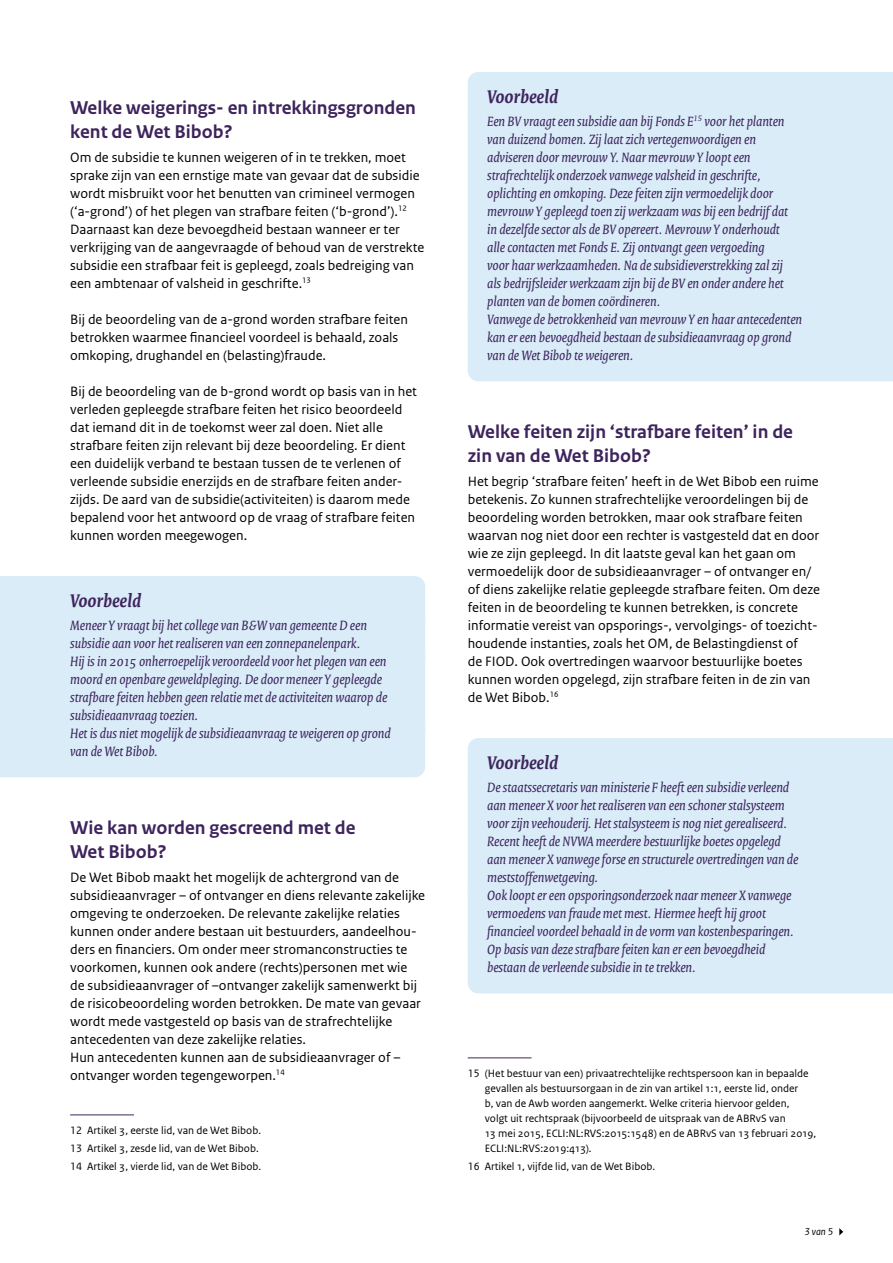
<style>
.page{position:relative;width:893px;height:1263px;background:#fff}
.page>*{position:absolute;margin:0;border:0;box-sizing:border-box;transform-origin:0 0}
.Tussenkopjes_interli{font:700 19.5px/24px "Rijksoverheid Sans Text";color:#3e245d}
.Kopje_Paars_-_13p{font:italic 700 19.5px "Rijksoverheid Serif";color:#3e245d}
.Broodtekst_Paars_-_9{font:italic 14.55px/18px "Rijksoverheid Serif";color:#3e245d}
.Broodtekst_-_9_5p{font:14.25px/18px "Rijksoverheid Sans Text";color:#000}
.Broodtekst_-_9_5p_wi{font:14.25px/18px "Rijksoverheid Sans Text";color:#000}
.Broodtekst_Paars_-_9-2{font:11.25px/15px "Rijksoverheid Sans Text";color:#000}
.Broodtekst_-_9_5p-2{font:11.25px/18px "Rijksoverheid Sans Text";color:#000}
.t1{font:italic 10.5px "Rijksoverheid Sans Text";color:#000}
</style>
<div class="page">
<svg style="left:839px;top:1228px;width:4px;height:7px"></svg>
<div style="left:0;top:576px;width:425px;height:201px;background:#d9ecf8"></div>
<hr style="left:70px;top:1114px;width:64px;height:1px;background:#3e245d">
<div style="left:468px;top:72px;width:425px;height:33px;background:#d9ecf8"></div>
<div style="left:468px;top:105px;width:425px;height:198px;background:#d9ecf8"></div>
<div style="left:468px;top:303px;width:425px;height:78px;background:#d9ecf8"></div>
<div style="left:468px;top:738px;width:425px;height:33px;background:#d9ecf8"></div>
<div style="left:468px;top:771px;width:425px;height:108px;background:#d9ecf8"></div>
<div style="left:468px;top:879px;width:425px;height:114px;background:#d9ecf8"></div>
<hr style="left:468px;top:1057px;width:63px;height:1px;background:#3e245d">
<h1 class="Tussenkopjes_interli" style="left:70px;top:96px;width:347px">Welke weigerings- en intrekkingsgronden kent de Wet Bibob?</h1>
<p class="Broodtekst_-_9_5p" style="left:70px;top:149px;width:356px">Om de subsidie te kunnen weigeren of in te trekken, moet sprake zijn van een ernstige mate van gevaar dat de subsidie wordt misbruikt voor het benutten van crimineel vermogen (‘a-grond’) of het plegen van strafbare feiten (‘b-grond’).<sup>12<br></sup>Daarnaast kan deze bevoegdheid bestaan wanneer er ter verkrijging van de aangevraagde of behoud van de verstrekte subsidie een strafbaar feit is gepleegd, zoals bedreiging van een ambtenaar of valsheid in geschrifte.<sup>13</sup></p>
<p class="Broodtekst_-_9_5p_wi" style="left:70px;top:311px;width:339px">Bij de beoordeling van de a-grond worden strafbare feiten betrokken waarmee financieel voordeel is behaald, zoals omkoping, drughandel en (belasting)fraude.</p>
<p class="Broodtekst_-_9_5p_wi" style="left:70px;top:383px;width:348px">Bij de beoordeling van de b-grond wordt op basis van in het verleden gepleegde strafbare feiten het risico beoordeeld dat iemand dit in de toekomst weer zal doen. Niet alle strafbare feiten zijn relevant bij deze beoordeling. Er dient een duidelijk verband te bestaan tussen de te verlenen of verleende subsidie enerzijds en de strafbare feiten ander&shy;zijds. De aard van de subsidie(activiteiten) is daarom mede bepalend voor het antwoord op de vraag of strafbare feiten kunnen worden meegewogen.</p>
<h1 class="Kopje_Paars_-_13p" style="left:70px;top:589px;width:72px">Voorbeeld</h1>
<p class="Broodtekst_Paars_-_9" style="left:70px;top:616px;width:298px">Meneer Y vraagt bij het college van B&amp;W van gemeente D een subsidie aan voor het realiseren van een zonnepanelenpark.</p>
<p class="Broodtekst_Paars_-_9" style="left:70px;top:652px;width:319px">Hij is in 2015 onherroepelijk veroordeeld voor het plegen van een moord en openbare geweldpleging. De door meneer Y gepleegde strafbare feiten hebben geen relatie met de activiteiten waarop de subsidieaanvraag toezien.</p>
<p class="Broodtekst_Paars_-_9" style="left:70px;top:724px;width:322px">Het is dus niet mogelijk de subsidieaanvraag te weigeren op grond van de Wet Bibob.</p>
<h1 class="Tussenkopjes_interli" style="left:70px;top:816px;width:287px">Wie kan worden gescreend met de<br>Wet Bibob?</h1>
<p class="Broodtekst_-_9_5p" style="left:70px;top:869px;width:357px">De Wet Bibob maakt het mogelijk de achtergrond van de subsidieaanvrager – of ontvanger en diens relevante zakelijke omgeving te onderzoeken. De relevante zakelijke relaties kunnen onder andere bestaan uit bestuurders, aandeelhou&shy;ders en financiers. Om onder meer stromanconstructies te voorkomen, kunnen ook andere (rechts)personen met wie de subsidieaanvrager of –ontvanger zakelijk samenwerkt bij de risicobeoordeling worden betrokken. De mate van gevaar wordt mede vastgesteld op basis van de strafrechtelijke antecedenten van deze zakelijke relaties.</p>
<p class="Broodtekst_-_9_5p" style="left:70px;top:1049px;width:332px">Hun antecedenten kunnen aan de subsidieaanvrager of – ontvanger worden tegengeworpen.<sup>14</sup></p>
<p class="Broodtekst_-_9_5p-2" style="left:70px;top:1122px;width:193px">12 Artikel 3, eerste lid, van de Wet Bibob.<br>13 Artikel 3, zesde lid, van de Wet Bibob.</p>
<p class="Broodtekst_-_9_5p-2" style="left:70px;top:1158px;width:193px">14 Artikel 3, vierde lid, van de Wet Bibob.</p>
<h1 class="Kopje_Paars_-_13p" style="left:487px;top:85px;width:72px">Voorbeeld</h1>
<p class="Broodtekst_Paars_-_9" style="left:487px;top:112px;width:302px">Een BV vraagt een subsidie aan bij Fonds E<sup>15</sup> voor het planten van duizend bomen. Zij laat zich vertegenwoordigen en adviseren door mevrouw Y. Naar mevrouw Y loopt een strafrechtelijk onderzoek vanwege valsheid in geschrifte, oplichting en omkoping. Deze feiten zijn vermoedelijk door mevrouw Y gepleegd toen zij werkzaam was bij een bedrijf dat in dezelfde sector als de BV opereert. Mevrouw Y onderhoudt alle contacten met Fonds E. Zij ontvangt geen vergoeding voor haar werkzaamheden. Na de subsidieverstrekking zal zij als bedrijfsleider werkzaam zijn bij de BV en onder andere het planten van de bomen coördineren.</p>
<p class="Broodtekst_Paars_-_9" style="left:487px;top:310px;width:317px">Vanwege de betrokkenheid van mevrouw Y en haar antecedenten kan er een bevoegdheid bestaan de subsidieaanvraag op grond van de Wet Bibob te weigeren.</p>
<h1 class="Tussenkopjes_interli" style="left:468px;top:420px;width:327px">Welke feiten zijn ‘strafbare feiten’ in de zin van de Wet Bibob?</h1>
<p class="Broodtekst_-_9_5p" style="left:468px;top:473px;width:354px">Het begrip ‘strafbare feiten’ heeft in de Wet Bibob een ruime betekenis. Zo kunnen strafrechtelijke veroordelingen bij de beoordeling worden betrokken, maar ook strafbare feiten waarvan nog niet door een rechter is vastgesteld dat en door wie ze zijn gepleegd. In dit laatste geval kan het gaan om vermoedelijk door de subsidieaanvrager – of ontvanger en/ of diens zakelijke relatie gepleegde strafbare feiten. Om deze feiten in de beoordeling te kunnen betrekken, is concrete informatie vereist van opsporings-, vervolgings- of toezicht&shy;houdende instanties, zoals het OM, de Belastingdienst of<br>de FIOD. Ook overtredingen waarvoor bestuurlijke boetes kunnen worden opgelegd, zijn strafbare feiten in de zin van de Wet Bibob.<sup>16</sup></p>
<h1 class="Kopje_Paars_-_13p" style="left:487px;top:751px;width:72px">Voorbeeld</h1>
<p class="Broodtekst_Paars_-_9" style="left:487px;top:778px;width:313px">De staatssecretaris van ministerie F heeft een subsidie verleend aan meneer X voor het realiseren van een schoner stalsysteem voor zijn veehouderij. Het stalsysteem is nog niet gerealiseerd.<br>Recent heeft de NVWA meerdere bestuurlijke boetes opgelegd aan meneer X vanwege forse en structurele overtredingen van de meststoffenwetgeving.</p>
<p class="Broodtekst_Paars_-_9" style="left:487px;top:886px;width:308px">Ook loopt er een opsporingsonderzoek naar meneer X vanwege vermoedens van fraude met mest. Hiermee heeft hij groot financieel voordeel behaald in de vorm van kostenbesparingen.</p>
<p class="Broodtekst_Paars_-_9" style="left:487px;top:940px;width:280px">Op basis van deze strafbare feiten kan er een bevoegdheid bestaan de verleende subsidie in te trekken.</p>
<p class="Broodtekst_Paars_-_9-2" style="left:485px;top:1066px;width:333px;text-indent:-17px">15 (Het bestuur van een) privaatrechtelijke rechtspersoon kan in bepaalde gevallen als bestuursorgaan in de zin van artikel 1:1, eerste lid, onder<br>b, van de Awb worden aangemerkt. Welke criteria hiervoor gelden,<br>volgt uit rechtspraak (bijvoorbeeld de uitspraak van de ABRvS van<br>13 mei 2015, ECLI:NL:RVS:2015:1548) en de ABRvS van 13 februari 2019, ECLI:NL:RVS:2019:413).</p>
<p class="Broodtekst_-_9_5p-2" style="left:468px;top:1158px;width:189px">16 Artikel 1, vijfde lid, van de Wet Bibob.</p>
<p class="t1" style="left:804px;top:1226px;width:30px">3 van 5</p>
</div>
